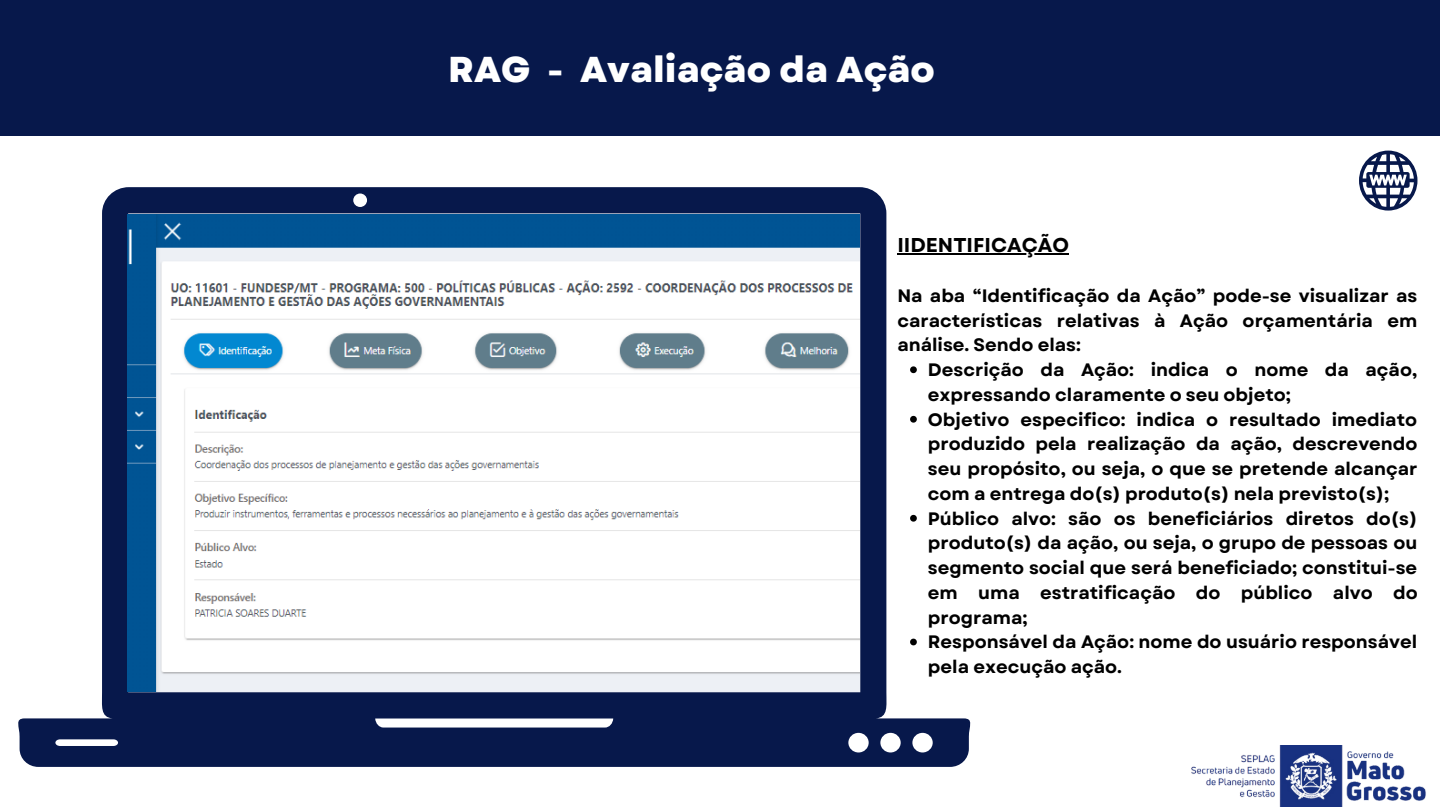
<style>
.page{position:relative;width:1440px;height:810px;background:#fff}
.page>*{position:absolute;margin:0;border:0;box-sizing:border-box;transform-origin:0 0}
.t1{font:800 36px "Garet";color:#fff}
.t2{font:700 20px "Garet";color:#000}
.t3{font:700 18px/24.8px "Garet";color:#000}
</style>
<div class="page">
<img style="left:1191px;top:745px;width:235px;height:62px">
<svg style="left:18px;top:187px;width:953px;height:580px;fill:#07184b"></svg>
<svg style="left:1359px;top:151px;width:58px;height:60px"></svg>
<div style="left:0;top:0;width:1440px;height:136px;background:#07184b"></div>
<img style="left:128px;top:214px;width:732px;height:477px">
<svg style="left:910px;top:366px;width:7px;height:7px"></svg>
<svg style="left:910px;top:416px;width:7px;height:7px"></svg>
<svg style="left:910px;top:515px;width:7px;height:7px"></svg>
<svg style="left:910px;top:639px;width:7px;height:6px"></svg>
<hr style="left:897px;top:253px;width:172px;height:2px;background:#000">
<h1 class="t1" style="left:448px;top:44px;width:488px">RAG - Avaliação da Ação</h1>
<p class="t2" style="left:897px;top:230px;width:173px">IIDENTIFICAÇÃO</p>
<p class="t3" style="left:897px;top:283px;width:522px;text-align:justify">Na aba “Identificação da Ação” pode-se visualizar as características relativas à Ação orçamentária em análise. Sendo elas:</p>
<p class="t3" style="left:928px;top:358px;width:491px">Descrição da Ação: indica o nome da ação, expressando claramente o seu objeto;<br>Objetivo especifico: indica o resultado imediato produzido pela realização da ação, descrevendo seu propósito, ou seja, o que se pretende alcançar com a entrega do(s) produto(s) nela previsto(s); Público alvo: são os beneficiários diretos do(s) produto(s) da ação, ou seja, o grupo de pessoas ou segmento social que será beneficiado; constitui-se em uma estratificação do público alvo do programa;<br>Responsável da Ação: nome do usuário responsável pela execução ação.</p>
</div>
